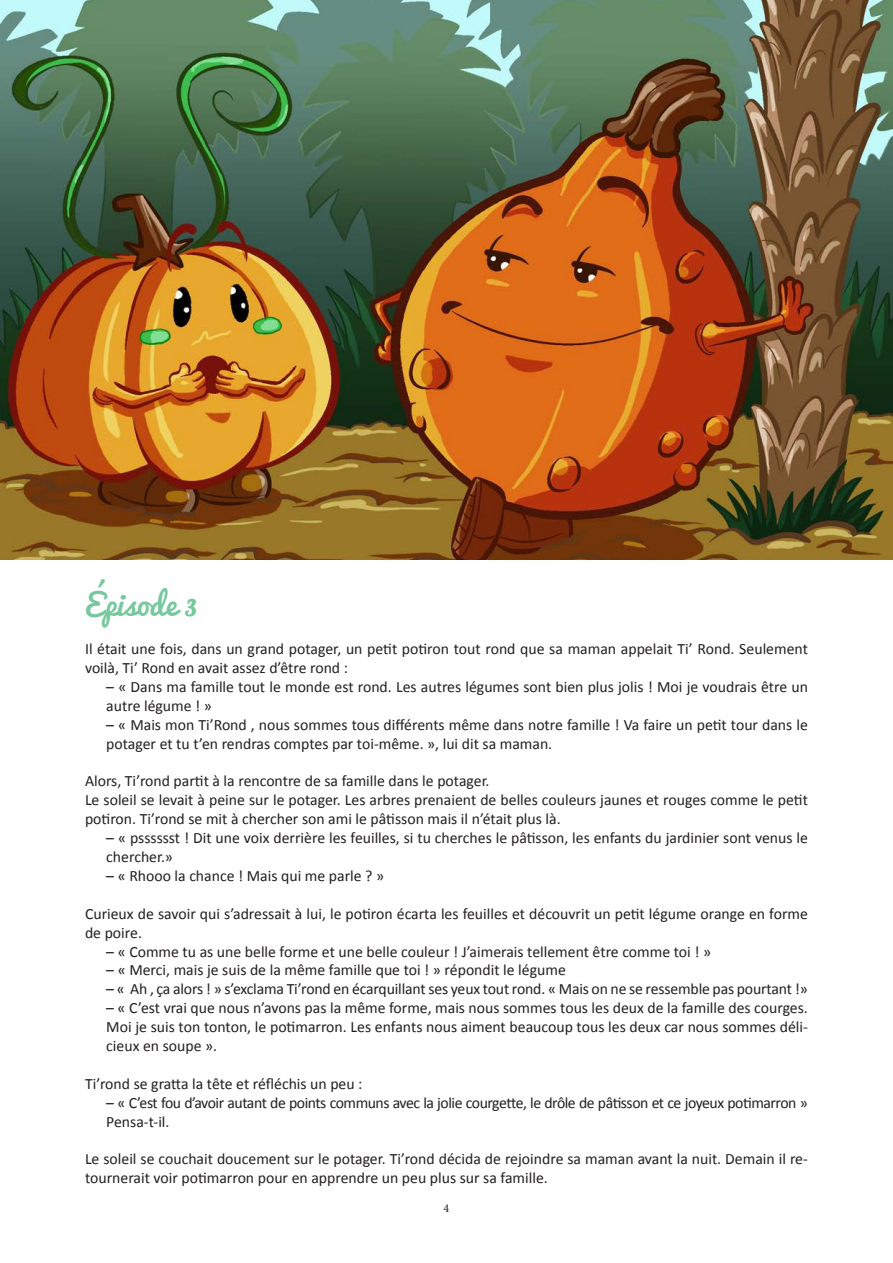
<style>
.page{position:relative;width:893px;height:1263px;background:#fff}
.page>*{position:absolute;margin:0;border:0;box-sizing:border-box;transform-origin:0 0}
.t1{font:30px "Pacifico";color:#77c89e}
.t2{font:15.75px/18.9px "Calibri";color:#231f20}
.t3{font:15.75px/18.9px "Calibri";letter-spacing:-.03em;color:#231f20}
.t4{font:12px "Minion Pro";color:#231f20}
</style>
<div class="page">
<img style="left:0;top:0;width:893px;height:559px">
<p class="t1" style="left:85px;top:578px;width:114px">Épisode 3</p>
<p class="t2" style="left:85px;top:639px;width:724px">Il était une fois, dans un grand potager, un petit potiron tout rond que sa maman appelait Ti’ Rond. Seulement voilà, Ti’ Rond en avait assez d’être rond :</p>
<p class="t2" style="left:106px;top:677px;width:703px">– « Dans ma famille tout le monde est rond. Les autres légumes sont bien plus jolis ! Moi je voudrais être un autre légume ! »</p>
<p class="t2" style="left:106px;top:715px;width:703px">– « Mais mon Ti’Rond , nous sommes tous différents même dans notre famille ! Va faire un petit tour dans le potager et tu t’en rendras comptes par toi-même. », lui dit sa maman.</p>
<p class="t2" style="left:85px;top:772px;width:406px">Alors, Ti’rond partit à la rencontre de sa famille dans le potager.</p>
<p class="t2" style="left:85px;top:791px;width:724px">Le soleil se levait à peine sur le potager. Les arbres prenaient de belles couleurs jaunes et rouges comme le petit potiron. Ti’rond se mit à chercher son ami le pâtisson mais il n’était plus là.</p>
<p class="t2" style="left:106px;top:828px;width:703px">– « psssssst ! Dit une voix derrière les feuilles, si tu cherches le pâtisson, les enfants du jardinier sont venus le chercher.»</p>
<p class="t2" style="left:106px;top:866px;width:279px">– « Rhooo la chance ! Mais qui me parle ? »</p>
<p class="t2" style="left:85px;top:904px;width:724px">Curieux de savoir qui s’adressait à lui, le potiron écarta les feuilles et découvrit un petit légume orange en forme de poire.</p>
<p class="t2" style="left:106px;top:942px;width:606px">– « Comme tu as une belle forme et une belle couleur ! J’aimerais tellement être comme toi ! »</p>
<p class="t2" style="left:106px;top:961px;width:461px">– « Merci, mais je suis de la même famille que toi ! » répondit le légume</p>
<p class="t2" style="left:106px;top:980px;width:703px">– « Ah , ça alors ! » s’exclama Ti’rond en écarquillant ses yeux tout rond. « Mais on ne se ressemble pas pourtant !»</p>
<p class="t2" style="left:106px;top:998px;width:703px;text-align:justify">– « C’est vrai que nous n’avons pas la même forme, mais nous sommes tous les deux de la famille des courges.<br>Moi je suis ton tonton, le potimarron. Les enfants nous aiment beaucoup tous les deux car nous sommes déli&shy;cieux en soupe ».</p>
<p class="t2" style="left:85px;top:1074px;width:279px">Ti’rond se gratta la tête et réfléchis un peu :</p>
<p class="t3" style="left:106px;top:1093px;width:703px">– « C’est fou d’avoir autant de points communs avec la jolie courgette, le drôle de pâtisson et ce joyeux potimarron »<br>Pensa-t-il.</p>
<p class="t2" style="left:85px;top:1150px;width:724px">Le soleil se couchait doucement sur le potager. Ti’rond décida de rejoindre sa maman avant la nuit. Demain il re&shy;tournerait voir potimarron pour en apprendre un peu plus sur sa famille.</p>
<p class="t4" style="left:444px;top:1200px;width:7px">4</p>
</div>
